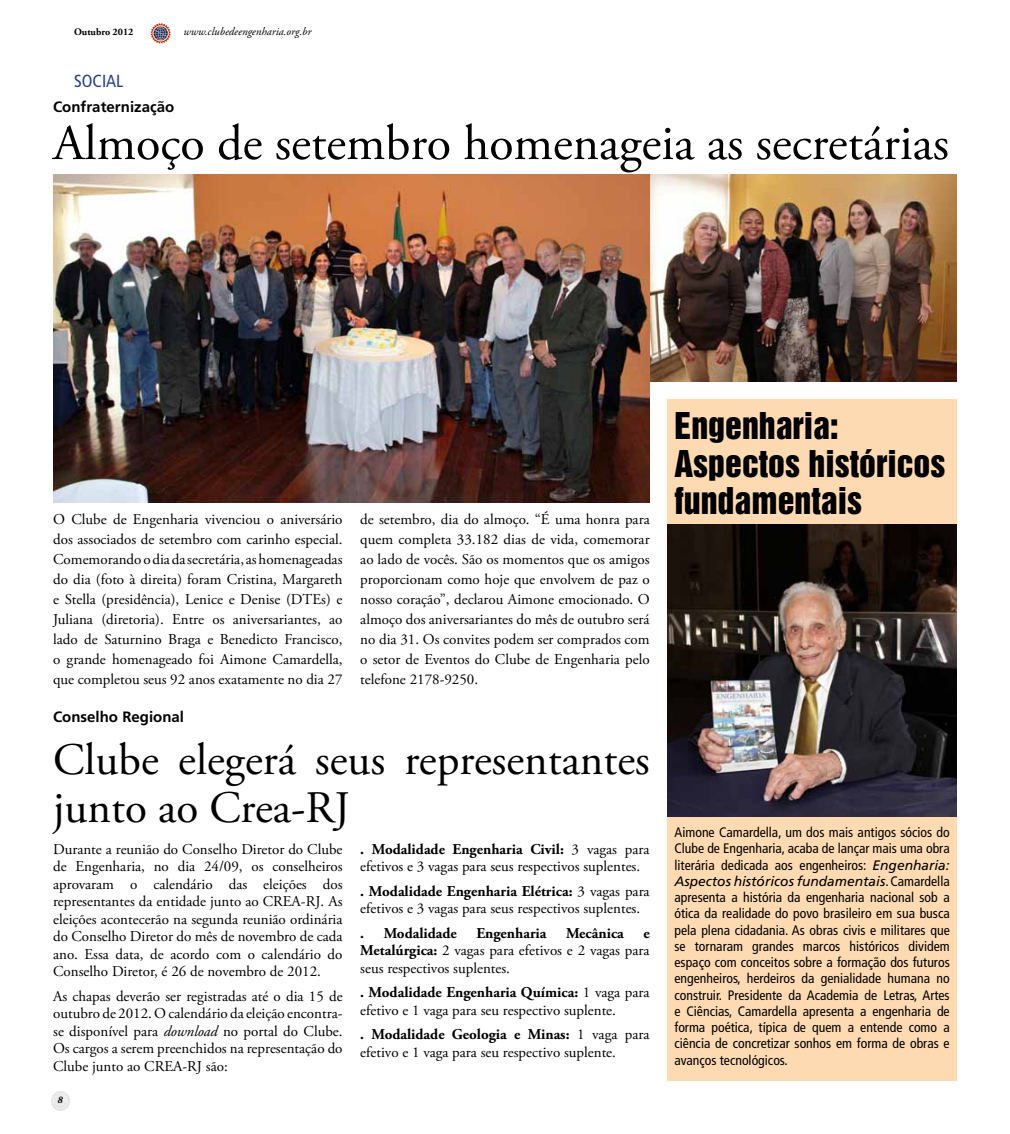
<style>
.page{position:relative;width:1010px;height:1134px;background:#fff}
.page>*{position:absolute;margin:0;border:0;box-sizing:border-box;transform-origin:0 0}
.t1{font:50px "Adobe Garamond Pro";color:#000}
.t2{font:45px/47.5px "Adobe Garamond Pro";color:#000}
.t3{font:33.75px/37.5px "Helvetica Inserat LT Std";color:#000}
.t4{font:condensed 17.5px "Frutiger";color:#25408f}
.t5{font:15px/17.5px "Adobe Garamond Pro";color:#000;text-align:justify}
.t6{font:700 15px "Frutiger";color:#000}
.t7{font:700 15px "Adobe Garamond Pro";color:#000}
.t8{font:condensed 13.75px/16.2px "Frutiger";color:#000;text-align:justify}
.t9{font:italic 11.25px "Adobe Garamond Pro";color:#000}
.t10{font:700 10px "Adobe Garamond Pro";color:#000}
.t11{font:italic 700 10px "Adobe Garamond Pro";color:#000}
.s1{font-style:italic}
.s2{font-weight:700}
.s3{font-style:italic;font-stretch:normal}
</style>
<div class="page">
<img style="left:51px;top:1091px;width:18px;height:19px">
<svg style="left:151px;top:23px;width:20px;height:20px"></svg>
<img style="left:650px;top:174px;width:307px;height:207px">
<img style="left:54px;top:174px;width:596px;height:329px">
<div style="left:667px;top:400px;width:290px;height:681px;background:#fedab2"></div>
<img style="left:667px;top:525px;width:290px;height:291px">
<p class="t10" style="left:74px;top:26px;width:61px">Outubro 2012</p>
<p class="t9" style="left:183px;top:24px;width:129px">www.clubedeengenharia.org.br</p>
<p class="t4" style="left:74px;top:71px;width:51px">SOCIAL</p>
<p class="t6" style="left:53px;top:98px;width:123px">Confraternização</p>
<h1 class="t1" style="left:53px;top:113px;width:897px">Almoço de setembro homenageia as secretárias</h1>
<p class="t5" style="left:53px;top:510px;width:291px;line-height:20px">O Clube de Engenharia vivenciou o aniversário dos associados de setembro com carinho especial.<br>Comemorando o dia da secretária, as homenageadas do dia (foto à direita) foram Cristina, Margareth e Stella (presidência), Lenice e Denise (DTEs) e Juliana (diretoria). Entre os aniversariantes, ao lado de Saturnino Braga e Benedicto Francisco, o grande homenageado foi Aimone Camardella, que completou seus 92 anos exatamente no dia 27</p>
<p class="t5" style="left:360px;top:510px;width:291px;line-height:20px">de setembro, dia do almoço. “É uma honra para quem completa 33.182 dias de vida, comemorar ao lado de vocês. São os momentos que os amigos proporcionam como hoje que envolvem de paz o nosso coração”, declarou Aimone emocionado. O almoço dos aniversariantes do mês de outubro será no dia 31. Os convites podem ser comprados com o setor de Eventos do Clube de Engenharia pelo telefone 2178-9250.</p>
<p class="t6" style="left:53px;top:708px;width:132px">Conselho Regional</p>
<h2 class="t2" style="left:53px;top:738px;width:598px">Clube elegerá seus representantes junto ao Crea-RJ</h2>
<p class="t5" style="left:53px;top:840px;width:291px">Durante a reunião do Conselho Diretor do Clube de Engenharia, no dia 24/09, os conselheiros aprovaram o calendário das eleições dos representantes da entidade junto ao CREA-RJ. As eleições acontecerão na segunda reunião ordinária do Conselho Diretor do mês de novembro de cada ano. Essa data, de acordo com o calendário do Conselho Diretor, é 26 de novembro de 2012.</p>
<p class="t5" style="left:53px;top:988px;width:291px">As chapas deverão ser registradas até o dia 15 de outubro de 2012. O calendário da eleição encontra&shy;se disponível para <span class="s1">download</span> no portal do Clube.<br>Os cargos a serem preenchidos na representação do Clube junto ao CREA-RJ são:</p>
<p class="t11" style="left:58px;top:1094px;width:7px">8</p>
<p class="t5" style="left:360px;top:840px;width:291px"><span class="s2">. Modalidade Engenharia Civil:</span> 3 vagas para efetivos e 3 vagas para seus respectivos suplentes.</p>
<p class="t5" style="left:360px;top:883px;width:291px"><span class="s2">. Modalidade Engenharia Elétrica:</span> 3 vagas para efetivos e 3 vagas para seus respectivos suplentes.</p>
<p class="t7" style="left:360px;top:924px;width:5px">.</p>
<p class="t7" style="left:384px;top:924px;width:75px">Modalidade</p>
<p class="t7" style="left:476px;top:924px;width:72px">Engenharia</p>
<p class="t7" style="left:566px;top:924px;width:59px">Mecânica</p>
<p class="t5" style="left:360px;top:925px;width:291px;text-indent:283px"><span class="s2">e Metalúrgica:</span> 2 vagas para efetivos e 2 vagas para seus respectivos suplentes.</p>
<p class="t5" style="left:360px;top:984px;width:291px"><span class="s2">. Modalidade Engenharia Química:</span> 1 vaga para efetivo e 1 vaga para seu respectivo suplente.</p>
<p class="t5" style="left:360px;top:1026px;width:291px"><span class="s2">. Modalidade Geologia e Minas:</span> 1 vaga para efetivo e 1 vaga para seu respectivo suplente.</p>
<h3 class="t3" style="left:674px;top:408px;width:272px">Engenharia:<br>Aspectos históricos fundamentais</h3>
<p class="t8" style="left:674px;top:824px;width:277px">Aimone Camardella, um dos mais antigos sócios do Clube de Engenharia, acaba de lançar mais uma obra literária dedicada aos engenheiros: <span class="s3">Engenharia:<br>Aspectos históricos fundamentais</span>. Camardella apresenta a história da engenharia nacional sob a ótica da realidade do povo brasileiro em sua busca pela plena cidadania. As obras civis e militares que se tornaram grandes marcos históricos dividem espaço com conceitos sobre a formação dos futuros engenheiros, herdeiros da genialidade humana no construir. Presidente da Academia de Letras, Artes e Ciências, Camardella apresenta a engenharia de forma poética, típica de quem a entende como a ciência de concretizar sonhos em forma de obras e avanços tecnológicos.</p>
</div>
